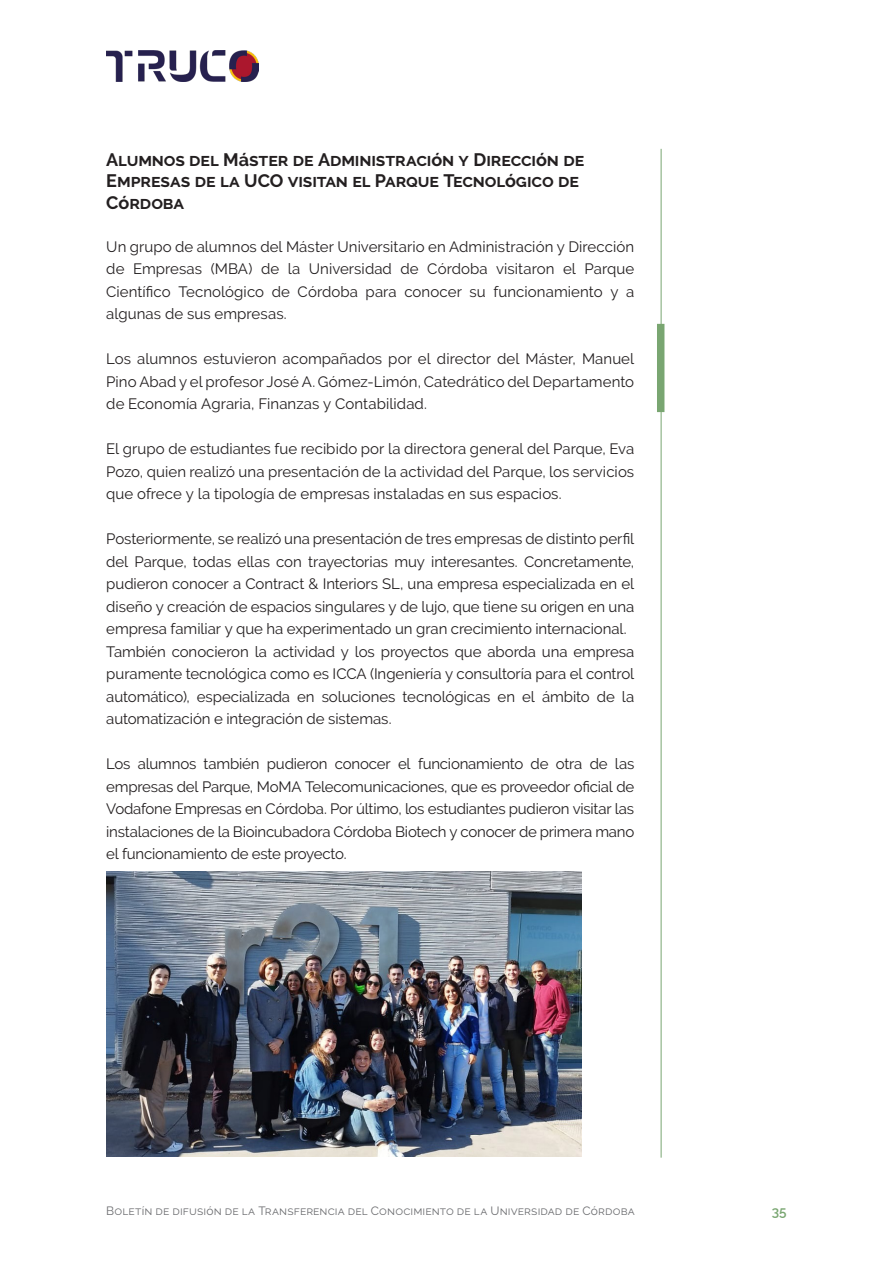
<style>
.page{position:relative;width:893px;height:1263px;background:#fff}
.page>*{position:absolute;margin:0;border:0;box-sizing:border-box;transform-origin:0 0}
.SubTitle_1{font:700 18px/21.6px "Raleway";letter-spacing:-.005em;color:#231f20}
.BT_10pts_-_Center{font:15px/22.5px "Raleway";color:#231f20;text-align:justify}
.t1{font:600 13.5px "Raleway";color:#79a671}
.t2{font:12px "Raleway";letter-spacing:.01em;color:#6c6d70}
</style>
<div class="page">
<img style="left:106px;top:871px;width:475px;height:286px">
<img style="left:106px;top:51px;width:153px;height:30px">
<hr style="left:661px;top:149px;width:1px;height:1009px;background:#79a671">
<div style="left:657px;top:324px;width:7px;height:88px;background:#79a671"></div>
<p class="SubTitle_1" style="left:106px;top:149px;width:479px">Alumnos del Máster de Administración y Dirección de<br>Empresas de la UCO visitan el Parque Tecnológico de<br>Córdoba</p>
<p class="BT_10pts_-_Center" style="left:106px;top:235px;width:529px">Un grupo de alumnos del Máster Universitario en Administración y Dirección de Empresas (MBA) de la Universidad de Córdoba visitaron el Parque Científico Tecnológico de Córdoba para conocer su funcionamiento y a algunas de sus empresas.</p>
<p class="BT_10pts_-_Center" style="left:106px;top:348px;width:529px">Los alumnos estuvieron acompañados por el director del Máster, Manuel Pino Abad y el profesor José A. Gómez-Limón, Catedrático del Departamento de Economía Agraria, Finanzas y Contabilidad.</p>
<p class="BT_10pts_-_Center" style="left:106px;top:438px;width:529px">El grupo de estudiantes fue recibido por la directora general del Parque, Eva Pozo, quien realizó una presentación de la actividad del Parque, los servicios que ofrece y la tipología de empresas instaladas en sus espacios.</p>
<p class="BT_10pts_-_Center" style="left:106px;top:528px;width:529px">Posteriormente, se realizó una presentación de tres empresas de distinto perfil del Parque, todas ellas con trayectorias muy interesantes. Concretamente, pudieron conocer a Contract &amp; Interiors SL, una empresa especializada en el diseño y creación de espacios singulares y de lujo, que tiene su origen en una empresa familiar y que ha experimentado un gran crecimiento internacional.</p>
<p class="BT_10pts_-_Center" style="left:106px;top:640px;width:529px">También conocieron la actividad y los proyectos que aborda una empresa puramente tecnológica como es ICCA (Ingeniería y consultoría para el control automático), especializada en soluciones tecnológicas en el ámbito de la automatización e integración de sistemas.</p>
<p class="BT_10pts_-_Center" style="left:106px;top:753px;width:530px">Los alumnos también pudieron conocer el funcionamiento de otra de las empresas del Parque, MoMA Telecomunicaciones, que es proveedor oficial de Vodafone Empresas en Córdoba. Por último, los estudiantes pudieron visitar las instalaciones de la Bioincubadora Córdoba Biotech y conocer de primera mano el funcionamiento de este proyecto.</p>
<p class="t2" style="left:106px;top:1204px;width:530px">Boletín de difusión de la Transferencia del Conocimiento de la Universidad de Córdoba</p>
<p class="t1" style="left:772px;top:1204px;width:17px">35</p>
</div>
